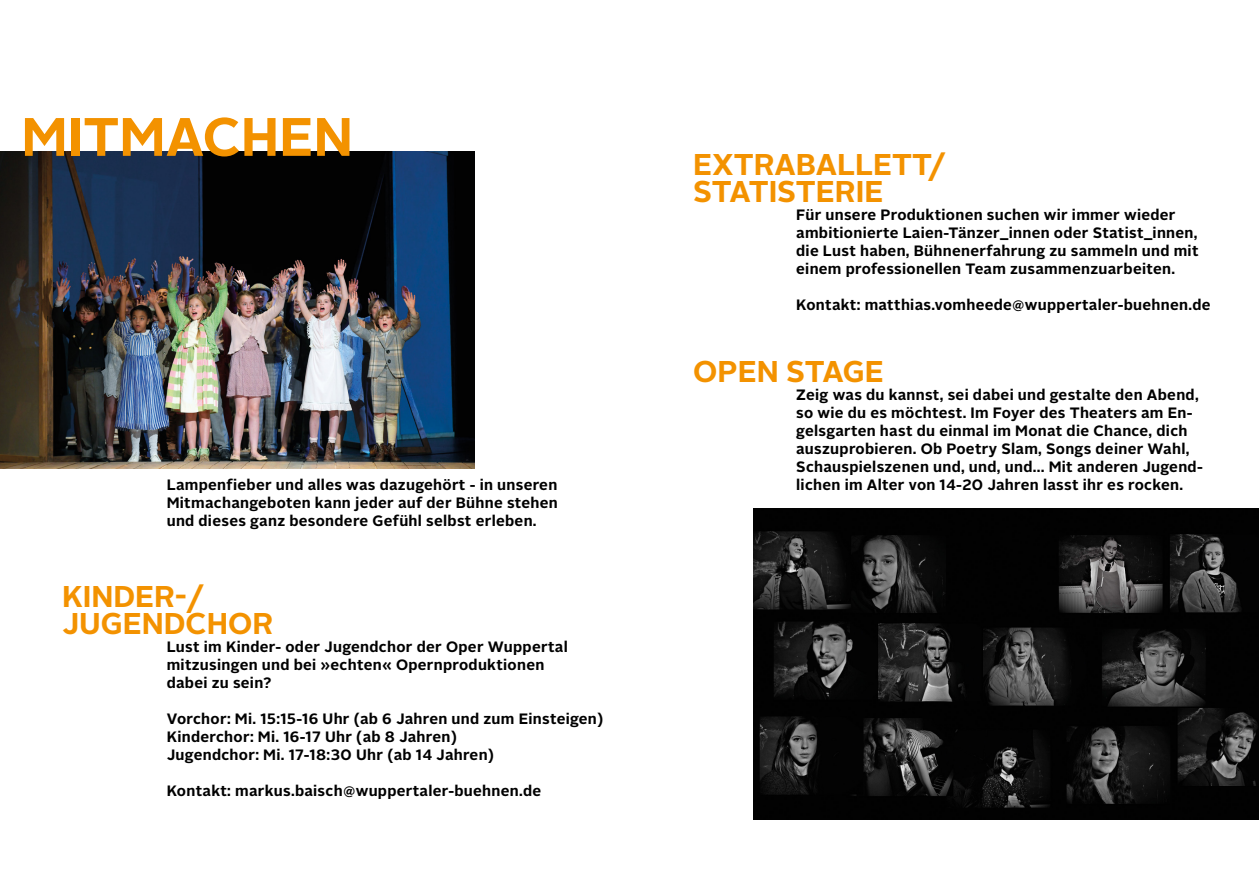
<style>
.page{position:relative;width:1259px;height:893px;background:#fff}
.page>*{position:absolute;margin:0;border:0;box-sizing:border-box;transform-origin:0 0}
.t1{font:700 54px "Alright Sans";color:#f39200}
.t2{font:700 30px/27px "Alright Sans";color:#f39200}
.t3{font:700 15px/18px "Alright Sans";letter-spacing:.02em;color:#000}
</style>
<div class="page">
<img style="left:0;top:152px;width:474px;height:317px">
<img style="left:753px;top:508px;width:506px;height:311px">
<h1 class="t1" style="left:21px;top:99px;width:333px">MITMACHEN</h1>
<p class="t3" style="left:167px;top:476px;width:393px;text-align:justify">Lampenfieber und alles was dazugehört - in unseren Mitmachangeboten kann jeder auf der Bühne stehen und dieses ganz besondere Gefühl selbst erleben.</p>
<h2 class="t2" style="left:62px;top:584px;width:213px">KINDER-/<br>JUGENDCHOR</h2>
<p class="t3" style="left:167px;top:638px;width:402px">Lust im Kinder- oder Jugendchor der Oper Wuppertal mitzusingen und bei »echten« Opernproduktionen dabei zu sein?</p>
<p class="t3" style="left:167px;top:710px;width:438px">Vorchor: Mi. 15:15-16 Uhr (ab 6 Jahren und zum Einsteigen)<br>Kinderchor: Mi. 16-17 Uhr (ab 8 Jahren)<br>Jugendchor: Mi. 17-18:30 Uhr (ab 14 Jahren)</p>
<p class="t3" style="left:167px;top:782px;width:376px">Kontakt: markus.baisch@wuppertaler-buehnen.de</p>
<h2 class="t2" style="left:693px;top:152px;width:253px">EXTRABALLETT/<br>STATISTERIE</h2>
<p class="t3" style="left:796px;top:206px;width:404px">Für unsere Produktionen suchen wir immer wieder ambitionierte Laien-Tänzer_innen oder Statist_innen, die Lust haben, Bühnenerfahrung zu sammeln und mit einem professionellen Team zusammenzuarbeiten.</p>
<p class="t3" style="left:796px;top:296px;width:416px">Kontakt: matthias.vomheede@wuppertaler-buehnen.de</p>
<h2 class="t2" style="left:693px;top:359px;width:192px">OPEN STAGE</h2>
<p class="t3" style="left:796px;top:386px;width:408px">Zeig was du kannst, sei dabei und gestalte den Abend, so wie du es möchtest. Im Foyer des Theaters am En&shy;gelsgarten hast du einmal im Monat die Chance, dich auszuprobieren. Ob Poetry Slam, Songs deiner Wahl, Schauspielszenen und, und, und… Mit anderen Jugend&shy;lichen im Alter von 14-20 Jahren lasst ihr es rocken.</p>
</div>
